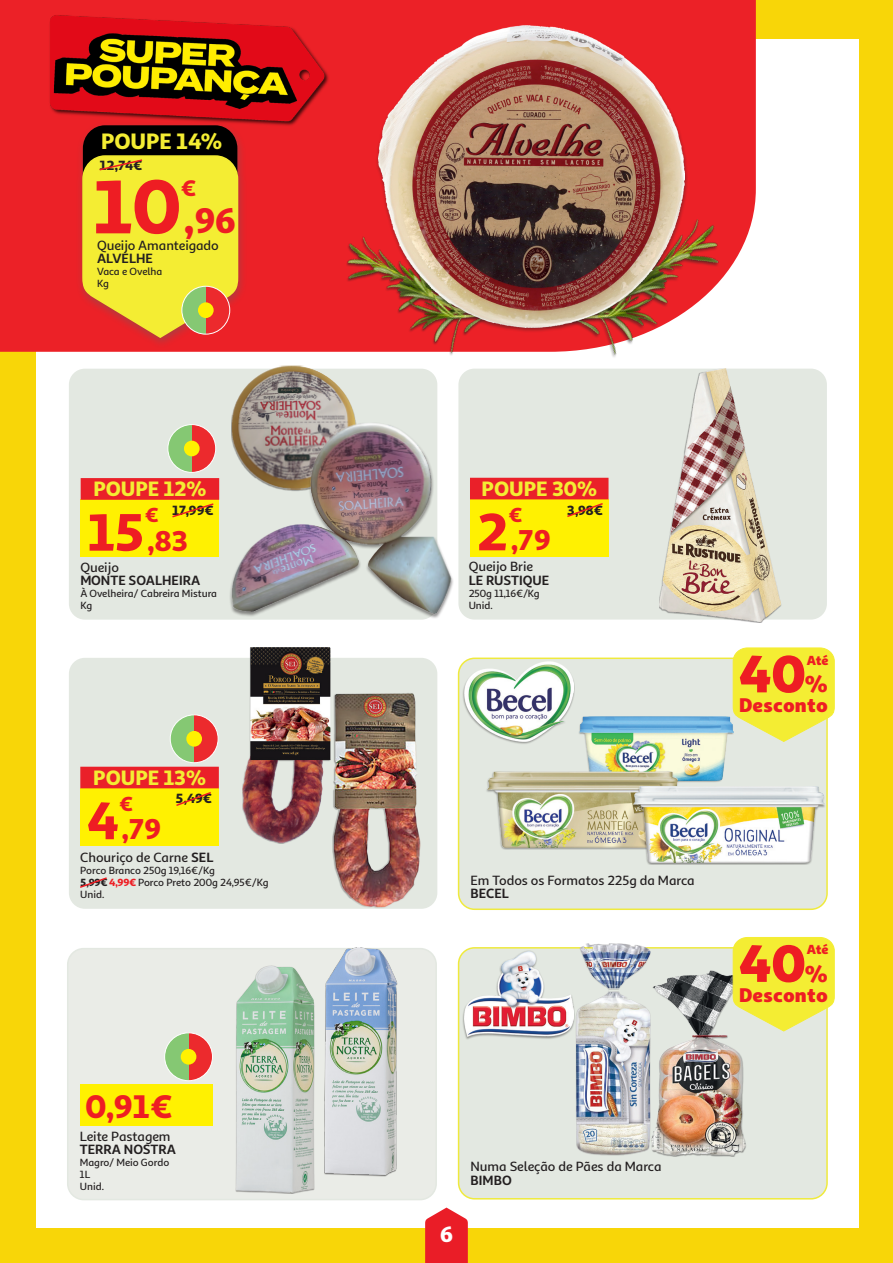
<style>
.page{position:relative;width:893px;height:1263px;background:#f8d608}
.page>*{position:absolute;margin:0;border:0;box-sizing:border-box;transform-origin:0 0}
.t1{font:900 76.5px "Sana Sans Alt";color:#ee1d23}
.t2{font:900 52.95px "Sana Sans Alt";color:#ee1d23}
.t3{font:800 52.65px "Sana Sans Alt";color:#ee1d23}
.t4{font:900 36px "Sana Sans Alt";color:#ee1d23}
.t5{font:900 33px "Sana Sans Alt";color:#ee1d23}
.t6{font:900 28.95px "Sana Sans Alt";color:#ee1d23}
.t7{font:800 23.25px "Sana Sans Alt";color:#ee1d23}
.t8{font:900 22.8px "Sana Sans Alt";color:#ee1d23}
.t9{font:900 22.5px "Sana Sans Alt";color:#f4ed33}
.t10{font:900 22.5px "Sana Sans Alt";color:#fff}
.t11{font:900 21px "Sana Sans Alt";color:#f4ed33}
.t12{font:900 20.55px "Sana Sans Alt";color:#ee1d23}
.t13{font:800 19.95px "Sana Sans Alt";letter-spacing:.015em;color:#ee1d23}
.t14{font:500 13.5px/13.5px "Sana Sans Alt";letter-spacing:-.005em;color:#231f20}
.t15{font:900 13.5px "Sana Sans Alt";letter-spacing:-.02em;color:#231f20}
.t16{font:700 13.5px/13.5px "Sana Sans Alt";color:#231f20}
.t17{font:800 13.2px "Sana Sans Alt";letter-spacing:-.02em;color:#ee1d23}
.t18{font:500 10.5px/12px "Sana Sans Alt";letter-spacing:-.01em;color:#231f20}
.s1{font-size:42px}
.s2{font-weight:700}
.s3{font-weight:500}
.s4{font-weight:900}
.s5{font-weight:900;color:#ee1d23}
</style>
<div class="page">
<div style="left:37px;top:40px;width:822px;height:1188px;background:#fff"></div>
<svg style="left:425px;top:1207px;width:43px;height:56px;background:#ec3941"></svg>
<div style="left:0;top:0;width:756px;height:352px;background:#ec2127"></div>
<div style="left:69px;top:369px;width:368px;height:251px;background:#e3e8e1;border-radius:16px"></div>
<div style="left:458px;top:369px;width:369px;height:251px;background:#e3e8e1;border-radius:16px"></div>
<div style="left:69px;top:658px;width:368px;height:251px;background:#e3e8e1;border-radius:16px"></div>
<div style="left:459px;top:948px;width:368px;height:251px;background:#e3e8e1;border-radius:16px"></div>
<div style="left:458px;top:947px;width:370px;height:252px;border:2px solid #efea3d;border-radius:16px"></div>
<div style="left:459px;top:658px;width:368px;height:251px;background:#e3e8e1;border-radius:16px"></div>
<div style="left:458px;top:657px;width:370px;height:253px;border:2px solid #efea3d;border-radius:16px"></div>
<div style="left:68px;top:949px;width:368px;height:250px;background:#eaece7;border-radius:16px"></div>
<div style="left:67px;top:948px;width:370px;height:252px;border:2px solid #e3e8e1;border-radius:16px"></div>
<img style="left:45px;top:9px;width:287px;height:118px">
<div style="left:463px;top:950px;width:112px;height:90px;background:#231f20;opacity:.5"></div>
<img style="left:465px;top:951px;width:108px;height:86px">
<div style="left:463px;top:661px;width:112px;height:85px;background:#231f20;opacity:.5"></div>
<img style="left:465px;top:661px;width:108px;height:82px">
<div style="left:242px;top:647px;width:89px;height:197px;background:#231f20;opacity:.5"></div>
<img style="left:243px;top:648px;width:87px;height:194px">
<div style="left:332px;top:692px;width:89px;height:216px;background:#231f20;opacity:.5"></div>
<img style="left:333px;top:693px;width:87px;height:214px">
<div style="left:76px;top:121px;width:172px;height:228px;background:#5f5f62;opacity:.43"></div>
<svg style="left:82px;top:125px;width:157px;height:214px;background:#ceb42a"></svg>
<svg style="left:188px;top:1034px;width:23px;height:47px"></svg>
<svg style="left:166px;top:1034px;width:22px;height:45px"></svg>
<div style="left:164px;top:1032px;width:49px;height:49px;border:1px solid #fff;border-radius:50%"></div>
<div style="left:181px;top:1049px;width:15px;height:15px;background:#fff101;border-radius:50%"></div>
<div style="left:470px;top:499px;width:138px;height:57px;background:#fff101"></div>
<svg style="left:567px;top:503px;width:36px;height:14px"></svg>
<div style="left:470px;top:478px;width:138px;height:21px;background:#ea2029"></div>
<div style="left:575px;top:943px;width:76px;height:212px;background:#231f20;opacity:.5"></div>
<img style="left:576px;top:943px;width:74px;height:211px">
<img style="left:317px;top:947px;width:86px;height:230px">
<img style="left:235px;top:957px;width:84px;height:237px">
<img style="left:232px;top:365px;width:123px;height:52px">
<svg style="left:191px;top:426px;width:25px;height:45px"></svg>
<svg style="left:169px;top:426px;width:22px;height:45px"></svg>
<div style="left:167px;top:424px;width:49px;height:49px;border:1px solid #fff;border-radius:50%"></div>
<div style="left:184px;top:441px;width:16px;height:15px;background:#fff101;border-radius:50%"></div>
<img style="left:652px;top:970px;width:94px;height:186px">
<svg style="left:732px;top:937px;width:103px;height:95px"></svg>
<svg style="left:732px;top:647px;width:103px;height:96px"></svg>
<svg style="left:205px;top:286px;width:25px;height:48px"></svg>
<svg style="left:182px;top:286px;width:23px;height:48px"></svg>
<div style="left:182px;top:286px;width:48px;height:48px;border:1px solid #fff;border-radius:50%"></div>
<div style="left:198px;top:302px;width:16px;height:16px;background:#fff101;border-radius:50%"></div>
<div style="left:81px;top:500px;width:138px;height:57px;background:#fff101"></div>
<svg style="left:172px;top:503px;width:42px;height:15px"></svg>
<div style="left:81px;top:478px;width:138px;height:22px;background:#ea2029;border:2px solid #ea2029"></div>
<svg style="left:194px;top:716px;width:24px;height:47px"></svg>
<svg style="left:170px;top:716px;width:24px;height:47px"></svg>
<div style="left:170px;top:714px;width:48px;height:49px;border:1px solid #fff;border-radius:50%"></div>
<div style="left:186px;top:731px;width:16px;height:16px;background:#fff101;border-radius:50%"></div>
<img style="left:311px;top:196px;width:195px;height:197px">
<img style="left:506px;top:175px;width:250px;height:194px">
<img style="left:659px;top:368px;width:122px;height:253px">
<div style="left:375px;top:25px;width:313px;height:308px;background:#231f20;opacity:.5"></div>
<img style="left:378px;top:26px;width:307px;height:301px">
<img style="left:230px;top:417px;width:239px;height:203px">
<div style="left:80px;top:788px;width:139px;height:57px;background:#fff101"></div>
<svg style="left:176px;top:792px;width:35px;height:14px"></svg>
<div style="left:80px;top:767px;width:139px;height:21px;background:#ea2029"></div>
<div style="left:578px;top:716px;width:156px;height:67px;background:#231f20;opacity:.5"></div>
<img style="left:579px;top:716px;width:154px;height:65px">
<div style="left:485px;top:771px;width:194px;height:79px;background:#231f20;opacity:.5"></div>
<img style="left:487px;top:771px;width:191px;height:76px">
<div style="left:632px;top:786px;width:194px;height:79px;background:#231f20;opacity:.5"></div>
<img style="left:634px;top:787px;width:190px;height:75px">
<div style="left:80px;top:1084px;width:133px;height:42px;background:#fff101"></div>
<svg style="left:80px;top:877px;width:27px;height:11px"></svg>
<p class="t9" style="left:101px;top:123px;width:122px">POUPE 14%</p>
<p class="t15" style="left:100px;top:155px;width:44px">12,74€</p>
<p class="t1" style="left:93px;top:146px;width:90px">10</p>
<p class="t8" style="left:181px;top:170px;width:17px">€</p>
<p class="t4" style="left:183px;top:192px;width:54px"><span class="s1">,</span>96</p>
<p class="t14" style="left:97px;top:237px;width:123px">Queijo Amanteigado<br><span class="s2">ALVELHE</span></p>
<p class="t18" style="left:97px;top:265px;width:67px">Vaca e Ovelha<br>Kg</p>
<p class="t11" style="left:93px;top:472px;width:115px">POUPE 12%</p>
<p class="t15" style="left:172px;top:500px;width:43px">17,99€</p>
<p class="t2" style="left:87px;top:490px;width:59px">15</p>
<p class="t12" style="left:145px;top:499px;width:15px">€</p>
<p class="t6" style="left:147px;top:518px;width:43px">,83</p>
<p class="t16" style="left:80px;top:560px;width:121px"><span class="s3">Queijo<br></span>MONTE SOALHEIRA</p>
<p class="t18" style="left:80px;top:587px;width:138px">À Ovelheira/ Cabreira Mistura<br>Kg</p>
<p class="t11" style="left:93px;top:761px;width:114px">POUPE 13%</p>
<p class="t2" style="left:87px;top:779px;width:34px">4</p>
<p class="t12" style="left:119px;top:787px;width:15px">€</p>
<p class="t6" style="left:121px;top:806px;width:42px">,79</p>
<p class="t15" style="left:176px;top:788px;width:38px">5,49€</p>
<p class="t14" style="left:80px;top:850px;width:135px">Chouriço de Carne <span class="s2">SEL</span></p>
<p class="t18" style="left:80px;top:864px;width:190px">Porco Branco 250g 19,16€/Kg<br><span class="s4">5,99€</span> <span class="s5">4,99€</span> Porco Preto 200g 24,95€/Kg<br>Unid.</p>
<p class="t5" style="left:85px;top:1081px;width:89px">0,91€</p>
<p class="t14" style="left:80px;top:1128px;width:98px">Leite Pastagem<br><span class="s2">TERRA NOSTRA</span></p>
<p class="t18" style="left:80px;top:1156px;width:91px">Magro/ Meio Gordo<br>1L<br>Unid.</p>
<p class="t11" style="left:482px;top:472px;width:117px">POUPE 30%</p>
<p class="t2" style="left:477px;top:490px;width:33px">2</p>
<p class="t12" style="left:509px;top:498px;width:15px">€</p>
<p class="t6" style="left:511px;top:517px;width:42px">,79</p>
<p class="t14" style="left:469px;top:559px;width:82px">Queijo Brie<br><span class="s2">LE RUSTIQUE</span></p>
<p class="t18" style="left:469px;top:586px;width:73px">250g 11,16€/Kg<br>Unid.</p>
<p class="t15" style="left:567px;top:499px;width:38px">3,98€</p>
<p class="t17" style="left:807px;top:652px;width:23px">Até</p>
<p class="t3" style="left:739px;top:640px;width:68px">40</p>
<p class="t7" style="left:805px;top:669px;width:24px">%</p>
<p class="t13" style="left:739px;top:692px;width:90px">Desconto</p>
<p class="t14" style="left:471px;top:872px;width:226px">Em Todos os Formatos 225g da Marca<br><span class="s2">BECEL</span></p>
<p class="t17" style="left:807px;top:941px;width:23px">Até</p>
<p class="t3" style="left:739px;top:929px;width:68px">40</p>
<p class="t7" style="left:805px;top:959px;width:24px">%</p>
<p class="t13" style="left:739px;top:982px;width:90px">Desconto</p>
<h3 class="t10" style="left:440px;top:1216px;width:14px">6</h3>
<p class="t14" style="left:471px;top:1159px;width:193px">Numa Seleção de Pães da Marca<br><span class="s2">BIMBO</span></p>
</div>
